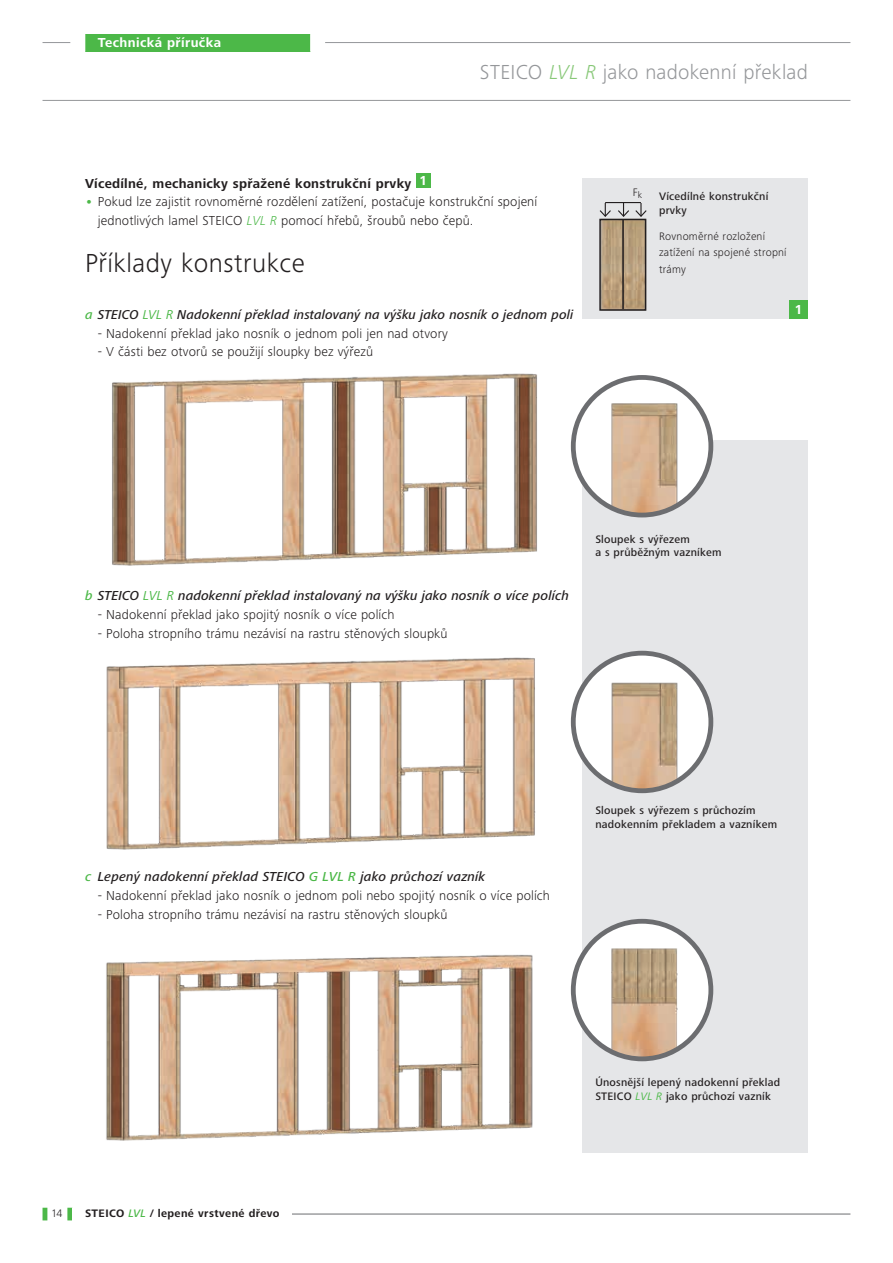
<style>
.page{position:relative;width:893px;height:1263px;background:#fff}
.page>*{position:absolute;margin:0;border:0;box-sizing:border-box;transform-origin:0 0}
.t1{font:300 27px "Frutiger Next LTW1 G";letter-spacing:.02em;color:#231f20}
.t2{font:300 21px "Frutiger Next LTW1 G";letter-spacing:.01em;color:#95979a}
.t3{font:300 13.5px/18.8px "Frutiger Next LTW1 G";letter-spacing:.01em;color:#231f20}
.t4{font:italic 500 13.5px "Frutiger Next LTW1 G";color:#231f20}
.t5{font:700 13.5px "Frutiger Next LTW1 G";letter-spacing:.02em;color:#231f20}
.t6{font:700 13.5px "Frutiger Next LTW1 G";letter-spacing:.03em;color:#fff}
.t7{font:italic 500 13.35px "Frutiger Next LTW1 G";color:#231f20}
.t8{font:500 11.25px/13.5px "Frutiger Next LTW1 G";letter-spacing:.02em;color:#231f20}
.t9{font:300 11.25px/16.5px "Frutiger Next LTW1 G";letter-spacing:.02em;color:#231f20}
.t10{font:700 11.25px "Frutiger Next LTW1 G";letter-spacing:.035em;color:#231f20}
.s1{font-style:italic;color:#88c878}
.s2{font-weight:700;color:#4cb848}
.s3{font-style:italic;color:#4cb848}
.s4{color:#4cb848}
.s5{font-weight:400;color:#4cb848}
.s6{font-weight:500;font-style:italic;color:#4cb848}
.s7{font-family:"Frutiger Next Pro";font-weight:400;font-style:italic;color:#4cb848}
</style>
<div class="page">
<hr style="left:85px;top:1214px;width:765px;height:1px;background:#6c6d70">
<hr style="left:43px;top:1208px;width:4px;height:12px;background:#4cb848">
<div style="left:67px;top:1208px;width:5px;height:12px;background:#4cb848"></div>
<div style="left:72px;top:1208px;width:220px;height:12px;background:#fff"></div>
<hr style="left:43px;top:42px;width:807px;height:1px;background:#95979a">
<hr style="left:43px;top:100px;width:807px;height:1px;background:#95979a">
<div style="left:583px;top:441px;width:225px;height:712px;background:#e5e6e8"></div>
<div style="left:583px;top:178px;width:225px;height:141px;background:#e5e6e8"></div>
<div style="left:416px;top:173px;width:14px;height:15px;background:#4cb848"></div>
<img style="left:112px;top:373px;width:425px;height:193px">
<img style="left:106px;top:657px;width:430px;height:193px">
<img style="left:106px;top:954px;width:427px;height:187px">
<img style="left:573px;top:377px;width:138px;height:138px;border-radius:69px">
<div style="left:571px;top:375px;width:142px;height:142px;border:5px solid #6c6d70;border-radius:50%"></div>
<img style="left:573px;top:654px;width:138px;height:137px">
<div style="left:571px;top:651px;width:142px;height:142px;border:5px solid #6c6d70;border-radius:50%"></div>
<img style="left:573px;top:921px;width:138px;height:138px;border-radius:69px">
<div style="left:571px;top:919px;width:142px;height:142px;border:5px solid #6c6d70;border-radius:50%"></div>
<img style="left:599px;top:218px;width:48px;height:93px">
<div style="left:599px;top:219px;width:47px;height:92px;border:2px solid #231f20"></div>
<hr style="left:622px;top:219px;width:2px;height:90px;background:#231f20">
<svg style="left:599px;top:203px;width:48px;height:14px"></svg>
<hr style="left:605px;top:202px;width:36px;height:1px;background:#231f20">
<div style="left:789px;top:300px;width:19px;height:19px;background:#4cb848"></div>
<div style="left:85px;top:34px;width:225px;height:18px;background:#4cb848"></div>
<div style="left:70px;top:34px;width:15px;height:18px;background:#fff"></div>
<div style="left:310px;top:34px;width:15px;height:18px;background:#fff"></div>
<p class="t6" style="left:98px;top:35px;width:125px">Technická příručka</p>
<h2 class="t2" style="left:480px;top:60px;width:330px">STEICO <span class="s1">LVL R</span> jako nadokenní překlad</h2>
<p class="t5" style="left:85px;top:175px;width:343px">Vícedílné, mechanicky spřažené konstrukční prvky <sup>1</sup></p>
<p class="t3" style="left:98px;top:192px;width:441px;text-indent:-13px"><span class="s2">•</span> Pokud lze zajistit rovnoměrné rozdělení zatížení, postačuje konstrukční spojení jednotlivých lamel STEICO <span class="s3">LVL R</span> pomocí hřebů, šroubů nebo čepů.</p>
<h1 class="t1" style="left:85px;top:247px;width:221px">Příklady konstrukce</h1>
<p class="t7" style="left:85px;top:307px;width:490px"><span class="s4">a</span> STEICO <span class="s5">LVL R</span> Nadokenní překlad instalovaný na výšku jako nosník o jednom poli</p>
<p class="t3" style="left:98px;top:324px;width:351px">- Nadokenní překlad jako nosník o jednom poli jen nad otvory</p>
<p class="t3" style="left:98px;top:342px;width:277px">- V části bez otvorů se použijí sloupky bez výřezů</p>
<p class="t9" style="left:633px;top:184px;width:11px">F<sub>k</sub></p>
<p class="t8" style="left:659px;top:190px;width:111px">Vícedílné konstrukční prvky</p>
<p class="t9" style="left:659px;top:228px;width:129px">Rovnoměrné rozložení zatížení na spojené stropní trámy</p>
<p class="t6" style="left:795px;top:302px;width:8px">1</p>
<p class="t4" style="left:85px;top:588px;width:485px"><span class="s4">b</span> STEICO <span class="s5">LVL R</span> nadokenní překlad instalovaný na výšku jako nosník o více polích</p>
<p class="t3" style="left:98px;top:605px;width:298px">- Nadokenní překlad jako spojitý nosník o více polích</p>
<p class="t3" style="left:98px;top:624px;width:351px">- Poloha stropního trámu nezávisí na rastru stěnových sloupků</p>
<p class="t8" style="left:595px;top:532px;width:128px">Sloupek s výřezem<br>a s průběžným vazníkem</p>
<p class="t4" style="left:85px;top:869px;width:402px"><span class="s4">c</span> Lepený nadokenní překlad STEICO <span class="s4">G LVL R</span> jako průchozí vazník</p>
<p class="t3" style="left:98px;top:886px;width:454px">- Nadokenní překlad jako nosník o jednom poli nebo spojitý nosník o více polích</p>
<p class="t3" style="left:98px;top:905px;width:351px">- Poloha stropního trámu nezávisí na rastru stěnových sloupků</p>
<p class="t8" style="left:595px;top:804px;width:183px">Sloupek s výřezem s průchozím nadokenním překladem a vazníkem</p>
<p class="t9" style="left:52px;top:1205px;width:12px">14</p>
<p class="t10" style="left:85px;top:1207px;width:196px">STEICO <span class="s6">LVL</span> / lepené vrstvené dřevo</p>
<p class="t8" style="left:595px;top:1076px;width:186px">Únosnější lepený nadokenní překlad<br>STEICO <span class="s7">LVL R</span> jako průchozí vazník</p>
</div>
